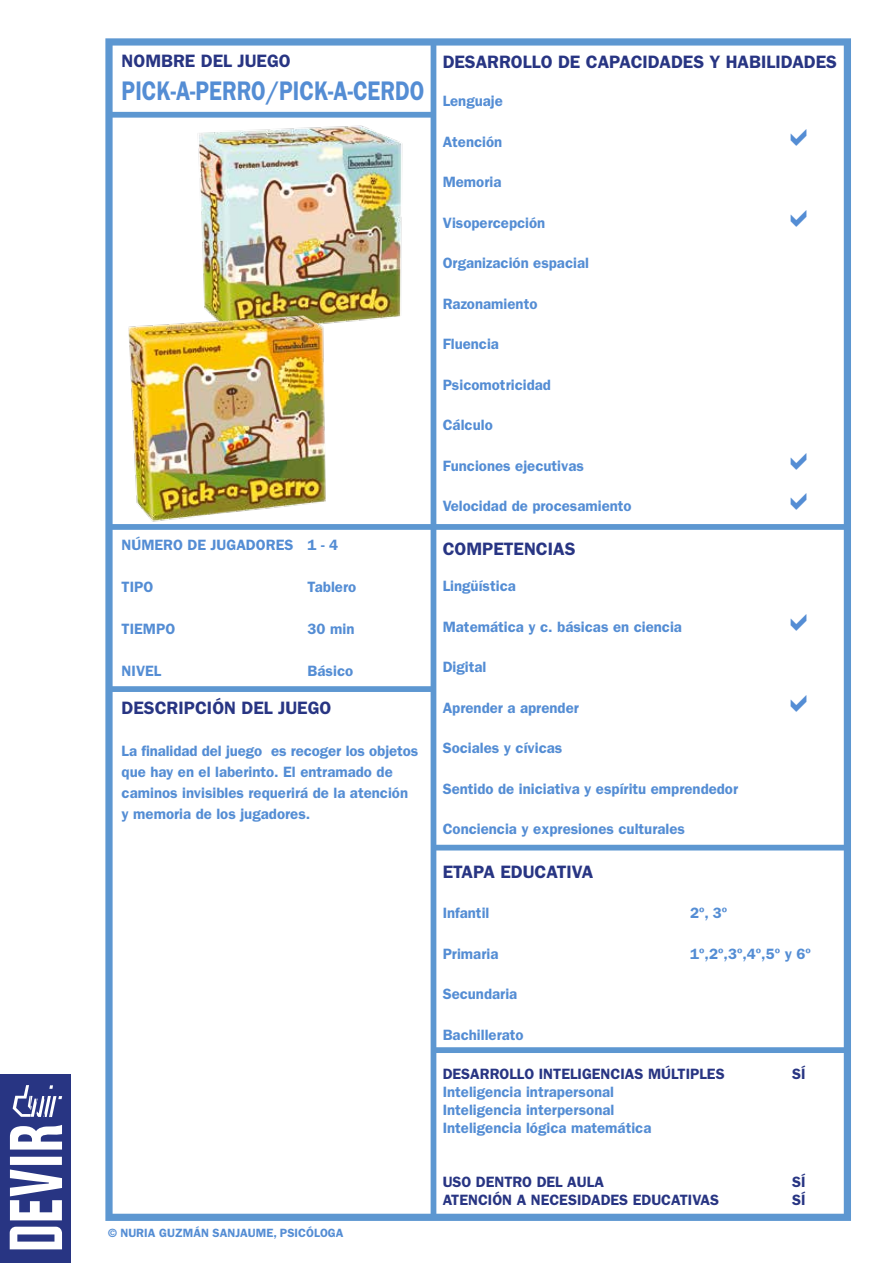
<style>
.page{position:relative;width:893px;height:1263px;background:#fff}
.page>*{position:absolute;margin:0;border:0;box-sizing:border-box;transform-origin:0 0}
.t1{font:600 27px "ITC Franklin Gothic Std";color:#548dd4;scale:.82 1}
.t2{font:600 18px "ITC Franklin Gothic Std";color:#283583}
.t3{font:600 15px/21px "ITC Franklin Gothic Std";color:#548dd4}
.t4{font:600 15px "ITC Franklin Gothic Std";color:#283583}
.t5{font:600 12px "ITC Franklin Gothic Std";color:#548dd4}
</style>
<div class="page">
<img style="left:4px;top:38px;width:847px;height:1183px">
<div style="left:0;top:1075px;width:71px;height:188px;background:#283583"></div>
<svg style="left:10px;top:1125px;width:52px;height:124px"></svg>
<svg style="left:13px;top:1085px;width:49px;height:32px"></svg>
<img style="left:187px;top:122px;width:225px;height:219px">
<img style="left:115px;top:305px;width:225px;height:221px">
<svg style="left:791px;top:129px;width:16px;height:17px"></svg>
<svg style="left:791px;top:210px;width:16px;height:17px"></svg>
<svg style="left:791px;top:453px;width:16px;height:17px"></svg>
<svg style="left:791px;top:493px;width:16px;height:17px"></svg>
<svg style="left:791px;top:614px;width:16px;height:17px"></svg>
<svg style="left:791px;top:695px;width:16px;height:17px"></svg>
<p class="t2" style="left:122px;top:51px;width:171px">NOMBRE DEL JUEGO</p>
<h1 class="t1" style="left:122px;top:75px;width:371px">PICK-A-PERRO/PICK-A-CERDO</h1>
<p class="t3" style="left:122px;top:535px;width:218px">NÚMERO DE JUGADORES 1 - 4</p>
<p class="t3" style="left:122px;top:577px;width:33px">TIPO</p>
<p class="t3" style="left:308px;top:577px;width:50px">Tablero</p>
<p class="t3" style="left:122px;top:619px;width:55px">TIEMPO</p>
<p class="t3" style="left:308px;top:619px;width:48px">30 min</p>
<p class="t3" style="left:122px;top:661px;width:41px">NIVEL</p>
<p class="t3" style="left:308px;top:661px;width:47px">Básico</p>
<p class="t2" style="left:122px;top:698px;width:211px">DESCRIPCIÓN DEL JUEGO</p>
<p class="t3" style="left:122px;top:741px;width:298px">La finalidad del juego es recoger los objetos que hay en el laberinto. El entramado de caminos invisibles requerirá de la atención y memoria de los jugadores.</p>
<p class="t5" style="left:108px;top:1226px;width:237px">© NURIA GUZMÁN SANJAUME, PSICÓLOGA</p>
<p class="t2" style="left:443px;top:52px;width:396px">DESARROLLO DE CAPACIDADES Y HABILIDADES</p>
<p class="t3" style="left:443px;top:91px;width:62px">Lenguaje</p>
<p class="t3" style="left:443px;top:131px;width:61px">Atención</p>
<p class="t3" style="left:443px;top:172px;width:60px">Memoria</p>
<p class="t3" style="left:443px;top:212px;width:104px">Visopercepción</p>
<p class="t3" style="left:443px;top:253px;width:148px">Organización espacial</p>
<p class="t3" style="left:443px;top:293px;width:96px">Razonamiento</p>
<p class="t3" style="left:443px;top:334px;width:58px">Fluencia</p>
<p class="t3" style="left:443px;top:374px;width:110px">Psicomotricidad</p>
<p class="t3" style="left:443px;top:415px;width:52px">Cálculo</p>
<p class="t3" style="left:443px;top:455px;width:143px">Funciones ejecutivas</p>
<p class="t3" style="left:443px;top:496px;width:191px">Velocidad de procesamiento</p>
<p class="t2" style="left:443px;top:538px;width:134px">COMPETENCIAS</p>
<p class="t3" style="left:443px;top:576px;width:75px">Lingüística</p>
<p class="t3" style="left:443px;top:616px;width:241px">Matemática y c. básicas en ciencia</p>
<p class="t3" style="left:443px;top:657px;width:45px">Digital</p>
<p class="t3" style="left:443px;top:697px;width:138px">Aprender a aprender</p>
<p class="t3" style="left:443px;top:738px;width:121px">Sociales y cívicas</p>
<p class="t3" style="left:443px;top:778px;width:297px">Sentido de iniciativa y espíritu emprendedor</p>
<p class="t3" style="left:443px;top:819px;width:244px">Conciencia y expresiones culturales</p>
<p class="t2" style="left:443px;top:861px;width:152px">ETAPA EDUCATIVA</p>
<p class="t3" style="left:443px;top:902px;width:48px">Infantil</p>
<p class="t3" style="left:690px;top:902px;width:39px">2º, 3º</p>
<p class="t3" style="left:443px;top:943px;width:57px">Primaria</p>
<p class="t3" style="left:690px;top:943px;width:122px">1º,2º,3º,4º,5º y 6º</p>
<p class="t3" style="left:443px;top:983px;width:76px">Secundaria</p>
<p class="t3" style="left:443px;top:1024px;width:82px">Bachillerato</p>
<p class="t4" style="left:443px;top:1065px;width:283px">DESARROLLO INTELIGENCIAS MÚLTIPLES</p>
<p class="t4" style="left:792px;top:1065px;width:15px">SÍ</p>
<p class="t3" style="left:443px;top:1083px;width:210px;line-height:18px">Inteligencia intrapersonal<br>Inteligencia interpersonal<br>Inteligencia lógica matemática</p>
<p class="t4" style="left:443px;top:1173px;width:163px">USO DENTRO DEL AULA</p>
<p class="t4" style="left:792px;top:1173px;width:15px">SÍ</p>
<p class="t4" style="left:443px;top:1191px;width:278px">ATENCIÓN A NECESIDADES EDUCATIVAS</p>
<p class="t4" style="left:792px;top:1191px;width:15px">SÍ</p>
</div>
